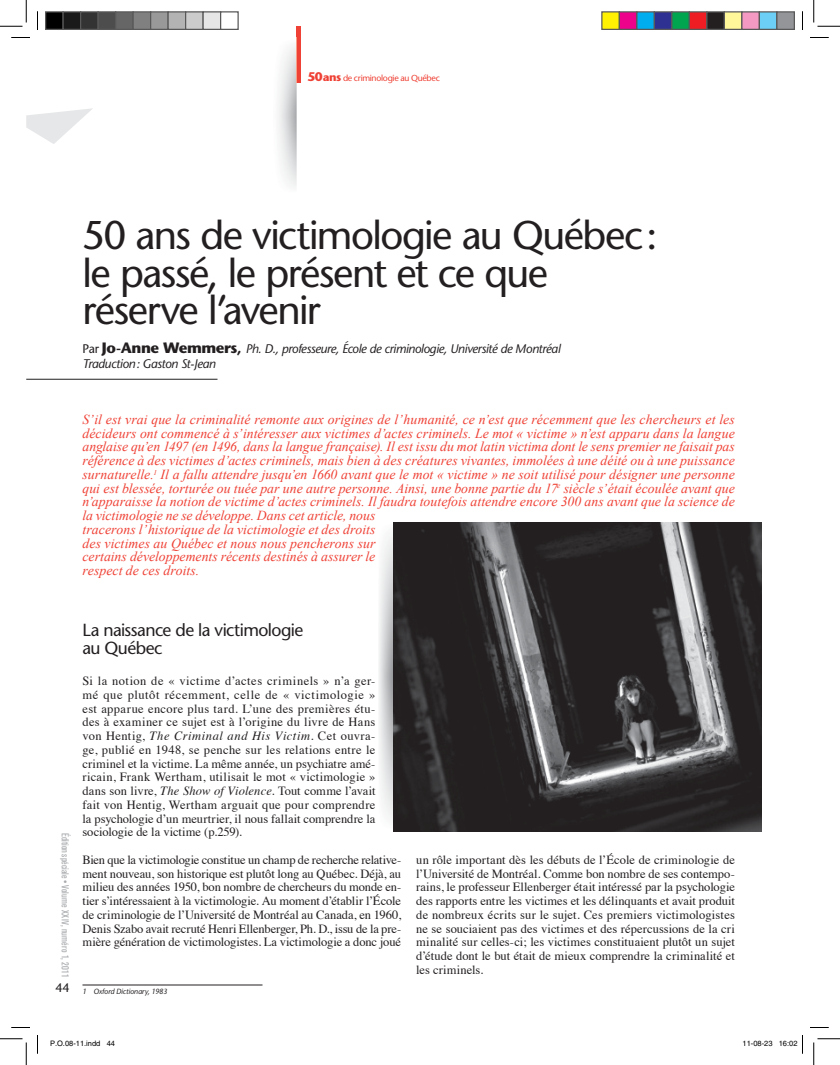
<style>
.page{position:relative;width:840px;height:1065px;background:#fff}
.page>*{position:absolute;margin:0;border:0;box-sizing:border-box;transform-origin:0 0}
.t1{font:40px/37.5px "Stone Sans";letter-spacing:-.04em;color:#231f20}
.t2{font:17.5px/17.5px "Stone Sans";letter-spacing:-.035em;color:#231f20}
.t3{font:italic 13.75px/13.8px "Times New Roman";color:#ef4135}
.t4{font:12.5px/13.8px "Times";color:#231f20;text-align:justify}
.t5{font:italic 12.5px/15px "Stone Sans";letter-spacing:-.03em;color:#231f20}
.t6{font:12.5px "Stone Sans";color:#231f20}
.t7{font:condensed 10px "Akzidenz Grotesk BE";letter-spacing:.015em;color:#a7a9ac}
.t8{font:8.75px "Stone Sans";letter-spacing:-.035em;color:#ef4135}
.t9{font:7.5px "Helvetica";color:#000}
.t10{font:italic 7.5px "Stone Sans";letter-spacing:-.01em;color:#231f20}
.s1{font-weight:700;font-size:12.5px}
.s2{font-weight:700;font-size:11.25px}
.s3{font-style:normal}
.s4{font-weight:700;font-style:normal;font-size:15px}
.s5{font-style:italic}
</style>
<div class="page">
<div style="left:296px;top:26px;width:5px;height:56px;background:#ef4135"></div>
<img style="left:278px;top:45px;width:19px;height:142px">
<img style="left:296px;top:38px;width:1px;height:44px">
<svg style="left:26px;top:108px;width:67px;height:36px"></svg>
<hr style="left:82px;top:985px;width:180px;height:1px;background:#231f20">
<hr style="left:26px;top:379px;width:192px;height:1px;background:#231f20">
<img style="left:392px;top:523px;width:370px;height:309px">
<svg style="left:11px;top:37px;width:19px;height:1px"></svg>
<svg style="left:810px;top:37px;width:19px;height:1px"></svg>
<svg style="left:11px;top:1027px;width:19px;height:1px"></svg>
<svg style="left:810px;top:1027px;width:19px;height:1px"></svg>
<svg style="left:37px;top:11px;width:1px;height:19px"></svg>
<svg style="left:37px;top:1035px;width:1px;height:19px"></svg>
<svg style="left:802px;top:11px;width:1px;height:19px"></svg>
<svg style="left:0;top:0;width:27px;height:27px"></svg>
<svg style="left:0;top:1038px;width:27px;height:27px"></svg>
<svg style="left:813px;top:0;width:27px;height:27px"></svg>
<svg style="left:813px;top:1038px;width:27px;height:27px"></svg>
<div style="left:46px;top:12px;width:17px;height:17px;background:#000"></div>
<div style="left:45px;top:11px;width:19px;height:19px;border:1px solid #595959"></div>
<div style="left:63px;top:12px;width:18px;height:17px;background:#1a1a1a"></div>
<div style="left:62px;top:11px;width:19px;height:19px;border:1px solid #595959"></div>
<div style="left:81px;top:12px;width:17px;height:17px;background:#333"></div>
<div style="left:80px;top:11px;width:19px;height:19px;border:1px solid #595959"></div>
<div style="left:98px;top:12px;width:18px;height:17px;background:#4d4d4d"></div>
<div style="left:98px;top:11px;width:18px;height:19px;border:1px solid #595959"></div>
<div style="left:116px;top:12px;width:17px;height:17px;background:#666"></div>
<div style="left:115px;top:11px;width:19px;height:19px;border:1px solid #595959"></div>
<div style="left:133px;top:12px;width:18px;height:17px;background:#808080"></div>
<div style="left:132px;top:11px;width:19px;height:19px;border:1px solid #595959"></div>
<div style="left:151px;top:12px;width:17px;height:17px;background:#999"></div>
<div style="left:150px;top:11px;width:19px;height:19px;border:1px solid #595959"></div>
<div style="left:168px;top:12px;width:18px;height:17px;background:#b3b3b3"></div>
<div style="left:168px;top:11px;width:18px;height:19px;border:1px solid #595959"></div>
<div style="left:186px;top:12px;width:17px;height:17px;background:#ccc"></div>
<div style="left:185px;top:11px;width:19px;height:19px;border:1px solid #595959"></div>
<div style="left:203px;top:12px;width:18px;height:17px;background:#e6e6e6"></div>
<div style="left:202px;top:11px;width:19px;height:19px;border:1px solid #595959"></div>
<div style="left:220px;top:11px;width:19px;height:19px;border:1px solid #595959"></div>
<div style="left:602px;top:12px;width:17px;height:17px;background:#fff101"></div>
<div style="left:601px;top:11px;width:19px;height:19px;border:1px solid #595959"></div>
<div style="left:619px;top:12px;width:18px;height:17px;background:#ed028c"></div>
<div style="left:619px;top:11px;width:19px;height:19px;border:1px solid #595959"></div>
<div style="left:637px;top:12px;width:17px;height:17px;background:#00aeef"></div>
<div style="left:636px;top:11px;width:19px;height:19px;border:1px solid #595959"></div>
<div style="left:654px;top:12px;width:18px;height:17px;background:#2e3092"></div>
<div style="left:654px;top:11px;width:18px;height:19px;border:1px solid #595959"></div>
<div style="left:672px;top:12px;width:17px;height:17px;background:#00a54f"></div>
<div style="left:671px;top:11px;width:19px;height:19px;border:1px solid #595959"></div>
<div style="left:689px;top:12px;width:18px;height:17px;background:#ee1d23"></div>
<div style="left:689px;top:11px;width:19px;height:19px;border:1px solid #595959"></div>
<div style="left:707px;top:12px;width:17px;height:17px;background:#231f20"></div>
<div style="left:706px;top:11px;width:19px;height:19px;border:1px solid #595959"></div>
<div style="left:724px;top:12px;width:18px;height:17px;background:#fff79a"></div>
<div style="left:724px;top:11px;width:18px;height:19px;border:1px solid #595959"></div>
<div style="left:742px;top:12px;width:17px;height:17px;background:#f499c2"></div>
<div style="left:741px;top:11px;width:19px;height:19px;border:1px solid #595959"></div>
<div style="left:759px;top:12px;width:18px;height:17px;background:#6bcff6"></div>
<div style="left:759px;top:11px;width:19px;height:19px;border:1px solid #595959"></div>
<div style="left:777px;top:12px;width:17px;height:17px;background:#939598"></div>
<div style="left:776px;top:11px;width:19px;height:19px;border:1px solid #595959"></div>
<svg style="left:802px;top:1035px;width:1px;height:19px"></svg>
<p class="t8" style="left:308px;top:73px;width:134px"><span class="s1">50</span> <span class="s2">ans</span> de criminologie au Québec</p>
<h1 class="t1" style="left:82px;top:216px;width:577px">50 ans de victimologie au Québec : le passé, le présent et ce que réserve l’avenir</h1>
<p class="t5" style="left:82px;top:341px;width:479px"><span class="s3">Par</span> <span class="s4">Jo-Anne Wemmers,</span> Ph. D., professeure, École de criminologie, Université de Montréal<br>Traduction : Gaston St-Jean</p>
<p class="t3" style="left:82px;top:412px;width:654px">S’il est vrai que la criminalité remonte aux origines de l’humanité, ce n’est que récemment que les chercheurs et les décideurs ont commencé à s’intéresser aux victimes d’actes criminels. Le mot « victime » n’est apparu dans la langue anglaise qu’en 1497 (en 1496, dans la langue française). Il est issu du mot latin victima dont le sens premier ne faisait pas référence à des victimes d’actes criminels, mais bien à des créatures vivantes, immolées à une déité ou à une puissance surnaturelle.<sup>1</sup> Il a fallu attendre jusqu’en 1660 avant que le mot « victime » ne soit utilisé pour désigner une personne qui est blessée, torturée ou tuée par une autre personne. Ainsi, une bonne partie du 17<sup>e</sup> siècle s’était écoulée avant que n’apparaisse la notion de victime d’actes criminels. Il faudra toutefois attendre encore 300 ans avant que la science de la victimologie ne se développe. Dans cet article, nous<br>tracerons l’historique de la victimologie et des droits<br>des victimes au Québec et nous nous pencherons sur<br>certains développements récents destinés à assurer le<br>respect de ces droits.</p>
<p class="t7" style="left:71px;top:833px;width:146px;rotate:90deg">Édition spéciale • Volume XXIV, numéro 1, 2011</p>
<p class="t6" style="left:56px;top:980px;width:16px">44</p>
<h2 class="t2" style="left:82px;top:621px;width:222px">La naissance de la victimologie au Québec</h2>
<p class="t4" style="left:82px;top:673px;width:295px">Si la notion de « victime d’actes criminels » n’a ger&shy;mé que plutôt récemment, celle de « victimologie » est apparue encore plus tard. L’une des premières étu&shy;des à examiner ce sujet est à l’origine du livre de Hans von Hentig, <span class="s5">The Criminal and His Victim</span>. Cet ouvra&shy;ge, publié en 1948, se penche sur les relations entre le criminel et la victime. La même année, un psychiatre amé&shy;ricain, Frank Wertham, utilisait le mot « victimologie » dans son livre, <span class="s5">The Show of Violence</span>. Tout comme l’avait fait von Hentig, Wertham arguait que pour comprendre la psychologie d’un meurtrier, il nous fallait comprendre la sociologie de la victime (p.259).</p>
<p class="t4" style="left:82px;top:852px;width:320px">Bien que la victimologie constitue un champ de recherche relative&shy;ment nouveau, son historique est plutôt long au Québec. Déjà, au milieu des années 1950, bon nombre de chercheurs du monde en&shy;tier s’intéressaient à la victimologie. Au moment d’établir l’École de criminologie de l’Université de Montréal au Canada, en 1960, Denis Szabo avait recruté Henri Ellenberger, Ph. D., issu de la pre&shy;mière génération de victimologistes. La victimologie a donc joué</p>
<p class="t4" style="left:416px;top:852px;width:320px">un rôle important dès les débuts de l’École de criminologie de l’Université de Montréal. Comme bon nombre de ses contempo&shy;rains, le professeur Ellenberger était intéressé par la psychologie des rapports entre les victimes et les délinquants et avait produit de nombreux écrits sur le sujet. Ces premiers victimologistes ne se souciaient pas des victimes et des répercussions de la cri minalité sur celles-ci; les victimes constituaient plutôt un sujet d’étude dont le but était de mieux comprendre la criminalité et les criminels.</p>
<p class="t10" style="left:82px;top:987px;width:86px">1 Oxford Dictionary, 1983</p>
<p class="t9" style="left:50px;top:1039px;width:67px">P.O.08-11.indd 44</p>
<p class="t9" style="left:742px;top:1039px;width:57px">11-08-23 16:02</p>
</div>
